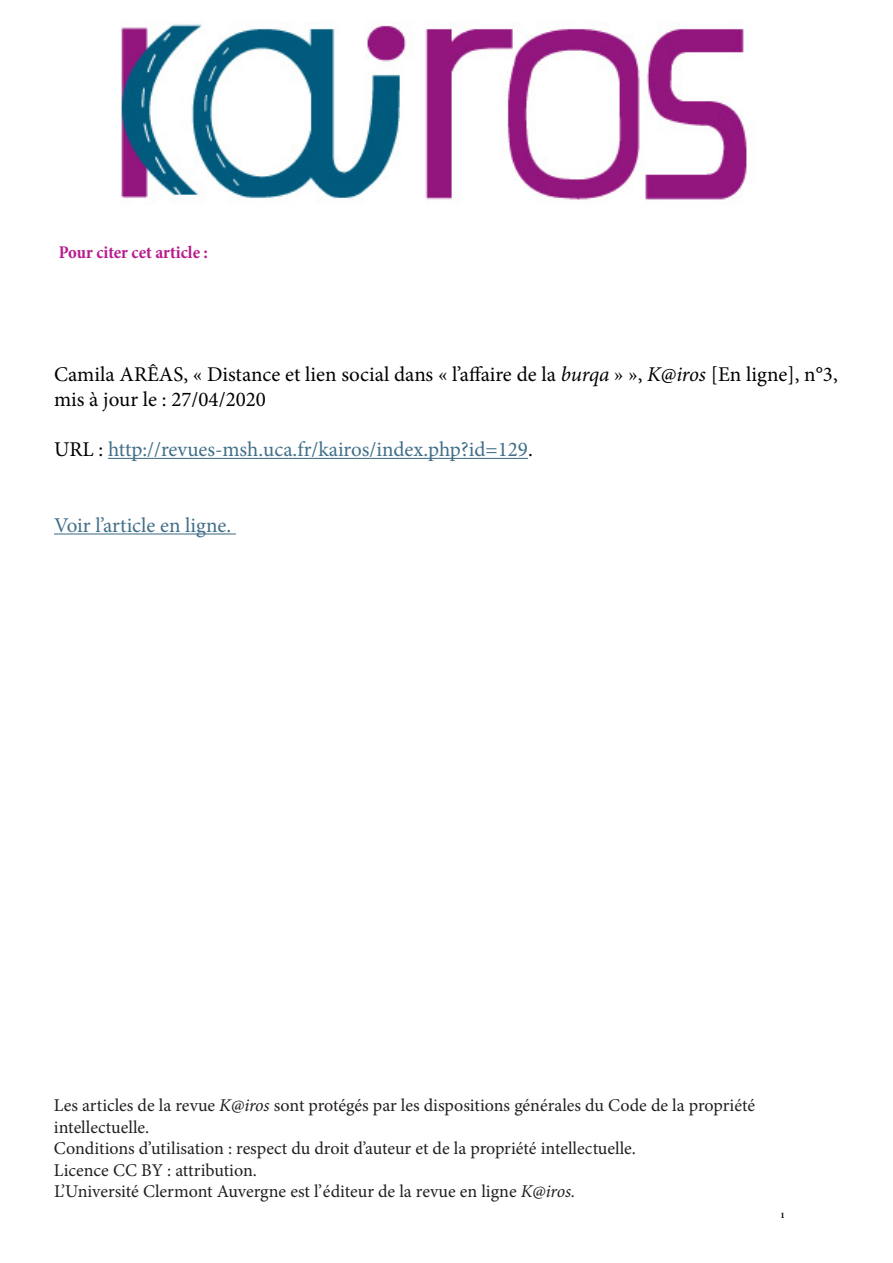
<style>
.page{position:relative;width:893px;height:1263px;background:#fff}
.page>*{position:absolute;margin:0;border:0;box-sizing:border-box;transform-origin:0 0}
.t1{font:21px/25.2px "Minion Pro";color:#000}
.t2{font:21px "Minion Pro";color:#416e88}
.t3{font:18px "Minion Pro";color:#231f20}
.t4{font:700 condensed 18px "Minion Pro";color:#b91c8d}
.t5{font:700 12px "Adobe Arabic";color:#000}
.s1{font-style:italic}
.s2{color:#000}
</style>
<div class="page">
<img style="left:121px;top:24px;width:630px;height:176px">
<hr style="left:108px;top:458px;width:420px;height:1px;background:#416e88">
<hr style="left:54px;top:533px;width:182px;height:1px;background:#416e88">
<p class="t4" style="left:59px;top:239px;width:151px">Pour citer cet article :</p>
<p class="t1" style="left:54px;top:361px;width:785px">Camila ARÊAS, « Distance et lien social dans « l’affaire de la <span class="s1">burqa</span> » », <span class="s1">K@iros</span> [En ligne], n°3, mis à jour le : 27/04/2020</p>
<p class="t2" style="left:54px;top:435px;width:480px"><span class="s2">URL :</span> http://revues-msh.uca.fr/kairos/index.php?id=129<span class="s2">.</span></p>
<p class="t2" style="left:54px;top:511px;width:179px">Voir l’article en ligne.</p>
<p class="t3" style="left:54px;top:1093px;width:702px">Les articles de la revue <span class="s1">K@iros</span> sont protégés par les dispositions générales du Code de la propriété</p>
<p class="t3" style="left:54px;top:1115px;width:97px">intellectuelle.</p>
<p class="t3" style="left:54px;top:1136px;width:583px">Conditions d’utilisation : respect du droit d’auteur et de la propriété intellectuelle.</p>
<p class="t3" style="left:54px;top:1158px;width:205px">Licence CC BY : attribution.</p>
<p class="t3" style="left:54px;top:1179px;width:523px">L’Université Clermont Auvergne est l’éditeur de la revue en ligne <span class="s1">K@iros.</span></p>
<p class="t5" style="left:781px;top:1207px;width:6px">1</p>
</div>
